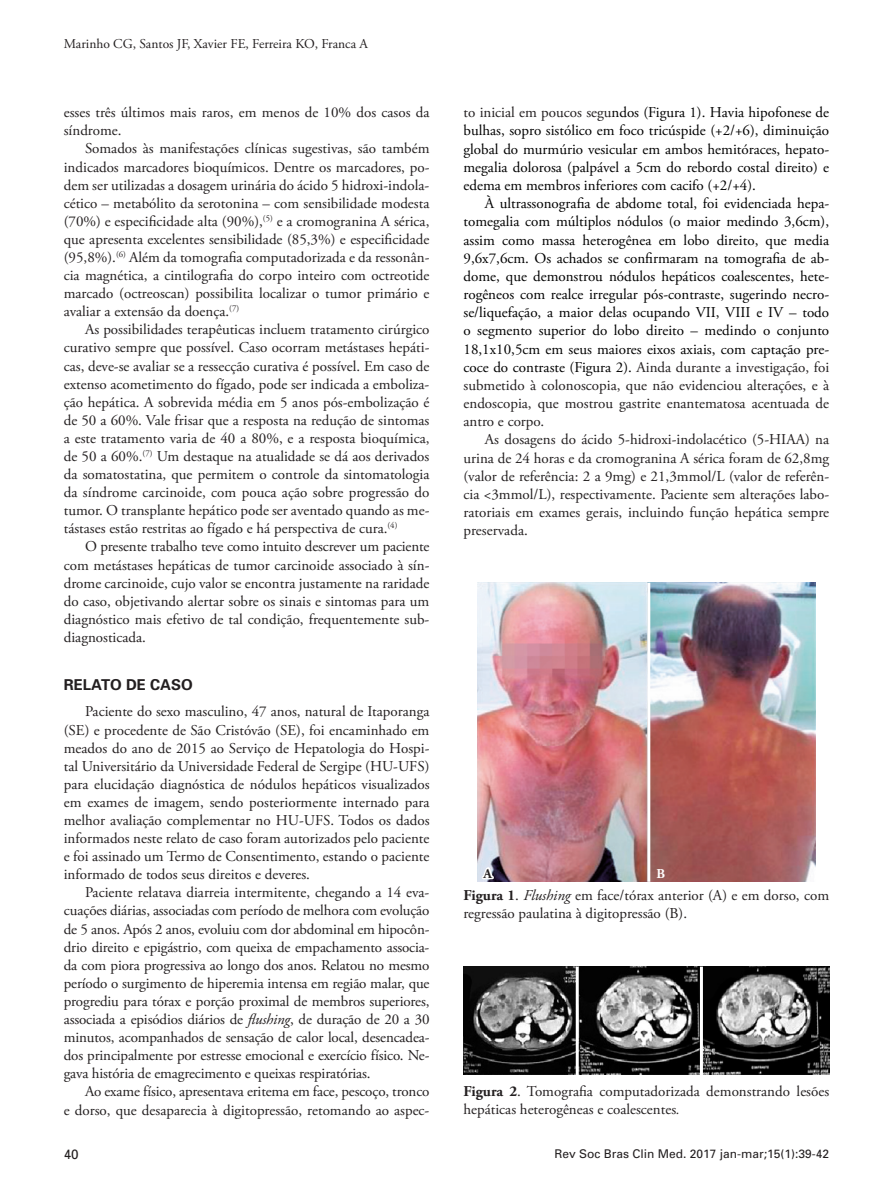
<style>
.page{position:relative;width:893px;height:1191px;background:#fff}
.page>*{position:absolute;margin:0;border:0;box-sizing:border-box;transform-origin:0 0}
.t1{font:15px/18.1px "Adobe Garamond Pro";color:#231f20;text-align:justify}
.t2{font:15px/18.1px "Adobe Garamond Pro";color:#000;text-align:justify}
.t3{font:700 15px "Univers";color:#231f20}
.t4{font:13.5px "Adobe Garamond Pro";color:#231f20}
.t5{font:13.5px "Univers";color:#231f20}
.t6{font:700 13.5px "Adobe Garamond Pro";color:#231f20}
.t7{font:700 13.5px "Adobe Garamond Pro";color:#fff}
.t8{font:12px "Univers";color:#231f20}
.s1{font-style:italic}
.s2{color:#231f20}
.s3{font-weight:700}
</style>
<div class="page">
<img style="left:477px;top:582px;width:338px;height:299px">
<hr style="left:647px;top:582px;width:3px;height:299px;background:#fff">
<svg style="left:480px;top:862px;width:14px;height:19px"></svg>
<img style="left:463px;top:966px;width:366px;height:108px">
<hr style="left:576px;top:966px;width:3px;height:110px;background:#fff">
<hr style="left:700px;top:966px;width:3px;height:110px;background:#fff">
<p class="t4" style="left:64px;top:36px;width:306px">Marinho CG, Santos JF, Xavier FE, Ferreira KO, Franca A</p>
<p class="t1" style="left:64px;top:104px;width:367px">esses três últimos mais raros, em menos de 10% dos casos da síndrome.</p>
<p class="t1" style="left:64px;top:140px;width:367px;text-indent:21px">Somados às manifestações clínicas sugestivas, são também indicados marcadores bioquímicos. Dentre os marcadores, po&shy;dem ser utilizadas a dosagem urinária do ácido 5 hidroxi-indola&shy;cético – metabólito da serotonina – com sensibilidade modesta (70%) e especificidade alta (90%),<sup>(5)</sup> e a cromogranina A sérica, que apresenta excelentes sensibilidade (85,3%) e especificidade (95,8%).<sup>(6)</sup> Além da tomografia computadorizada e da ressonân&shy;cia magnética, a cintilografia do corpo inteiro com octreotide marcado (octreoscan) possibilita localizar o tumor primário e avaliar a extensão da doença.<sup>(7)</sup></p>
<p class="t1" style="left:64px;top:321px;width:367px;text-indent:21px">As possibilidades terapêuticas incluem tratamento cirúrgico curativo sempre que possível. Caso ocorram metástases hepáti&shy;cas, deve-se avaliar se a ressecção curativa é possível. Em caso de extenso acometimento do fígado, pode ser indicada a emboliza&shy;ção hepática. A sobrevida média em 5 anos pós-embolização é de 50 a 60%. Vale frisar que a resposta na redução de sintomas a este tratamento varia de 40 a 80%, e a resposta bioquímica, de 50 a 60%.<sup>(7)</sup> Um destaque na atualidade se dá aos derivados da somatostatina, que permitem o controle da sintomatologia da síndrome carcinoide, com pouca ação sobre progressão do tumor. O transplante hepático pode ser aventado quando as me&shy;tástases estão restritas ao fígado e há perspectiva de cura.<sup>(4)</sup></p>
<p class="t1" style="left:64px;top:538px;width:367px;text-indent:21px">O presente trabalho teve como intuito descrever um paciente com metástases hepáticas de tumor carcinoide associado à sín&shy;drome carcinoide, cujo valor se encontra justamente na raridade do caso, objetivando alertar sobre os sinais e sintomas para um diagnóstico mais efetivo de tal condição, frequentemente sub&shy;diagnosticada.</p>
<p class="t3" style="left:64px;top:675px;width:130px">RELATO DE CASO</p>
<p class="t1" style="left:64px;top:703px;width:367px;text-indent:21px">Paciente do sexo masculino, 47 anos, natural de Itaporanga (SE) e procedente de São Cristóvão (SE), foi encaminhado em meados do ano de 2015 ao Serviço de Hepatologia do Hospi&shy;tal Universitário da Universidade Federal de Sergipe (HU-UFS) para elucidação diagnóstica de nódulos hepáticos visualizados em exames de imagem, sendo posteriormente internado para melhor avaliação complementar no HU-UFS. Todos os dados informados neste relato de caso foram autorizados pelo paciente e foi assinado um Termo de Consentimento, estando o paciente informado de todos seus direitos e deveres.</p>
<p class="t1" style="left:64px;top:884px;width:367px;text-indent:21px">Paciente relatava diarreia intermitente, chegando a 14 eva&shy;cuações diárias, associadas com período de melhora com evolução de 5 anos. Após 2 anos, evoluiu com dor abdominal em hipocôn&shy;drio direito e epigástrio, com queixa de empachamento associa&shy;da com piora progressiva ao longo dos anos. Relatou no mesmo período o surgimento de hiperemia intensa em região malar, que progrediu para tórax e porção proximal de membros superiores, associada a episódios diários de <span class="s1">flushing</span>, de duração de 20 a 30 minutos, acompanhados de sensação de calor local, desencadea&shy;dos principalmente por estresse emocional e exercício físico. Ne&shy;gava história de emagrecimento e queixas respiratórias.</p>
<p class="t1" style="left:64px;top:1083px;width:367px;text-align:right">Ao exame físico, apresentava eritema em face, pescoço, tronco<br>e dorso, que desaparecia à digitopressão, retomando ao aspec-</p>
<p class="t2" style="left:463px;top:104px;width:367px"><span class="s2">to inicial em poucos segu</span>ndos (Figura 1). Havia hipofonese de bulhas, sopro sistólico em foco tricúspide (+2/+6), diminuição global do murmúrio vesicular em ambos hemitóraces, hepato&shy;megalia dolorosa (palpável a 5cm do rebordo costal direito) e edema em membros inferiores com cacifo (+2/+4).</p>
<p class="t2" style="left:463px;top:195px;width:367px;text-indent:21px">À ultrassonografia de abdome total, foi evidenciada hepa&shy;tomegalia com múltiplos nódulos (o maior medindo 3,6cm), assim como massa heterogênea em lobo direito, que media 9,6x7,6cm. Os achados se confirmaram na tomografia de ab&shy;dome, que demonstrou nódulos hepáticos coalescentes, hete&shy;rogêneos com realce irregular pós-contraste, sugerindo necro&shy;se/liquefação, a maior delas ocupando VII, VIII e IV – todo o segmento superior do lobo direito – medindo o conjunto 18,1x10,5cm em seus maiores eixos axiais, com captação pre&shy;coce do contraste (Figura 2). <span class="s2">Ainda durante a investigação, foi submetido à colonoscopia, que não evidenciou alterações, e à endoscopia, que mostrou gastrite enantematosa acentuada de antro e corpo.</span></p>
<p class="t1" style="left:463px;top:431px;width:367px;text-indent:21px">As dosagens do ácido 5-hidroxi-indolacético (5-HIAA) na urina de 24 horas e da cromogranina A sérica foram de 62,8mg (valor de referência: 2 a 9mg) e 21,3mmol/L (valor de referên&shy;cia &lt;3mmol/L), respectivamente. Paciente sem alterações labo&shy;ratoriais em exames gerais, incluindo função hepática sempre preservada.</p>
<p class="t6" style="left:484px;top:865px;width:10px">A</p>
<p class="t7" style="left:656px;top:865px;width:10px">B</p>
<p class="t1" style="left:463px;top:887px;width:367px"><span class="s3">Figura 1</span>. <span class="s1">Flushing</span> em face/tórax anterior (A) e em dorso, com regressão paulatina à digitopressão (B).</p>
<p class="t1" style="left:463px;top:1082px;width:367px"><span class="s3">Figura 2</span>. Tomografia computadorizada demonstrando lesões hepáticas heterogêneas e coalescentes<span class="s1">.</span></p>
<p class="t5" style="left:64px;top:1146px;width:17px">40</p>
<p class="t8" style="left:554px;top:1146px;width:276px">Rev Soc Bras Clin Med. 2017 jan-mar;15(1):39-42</p>
</div>
